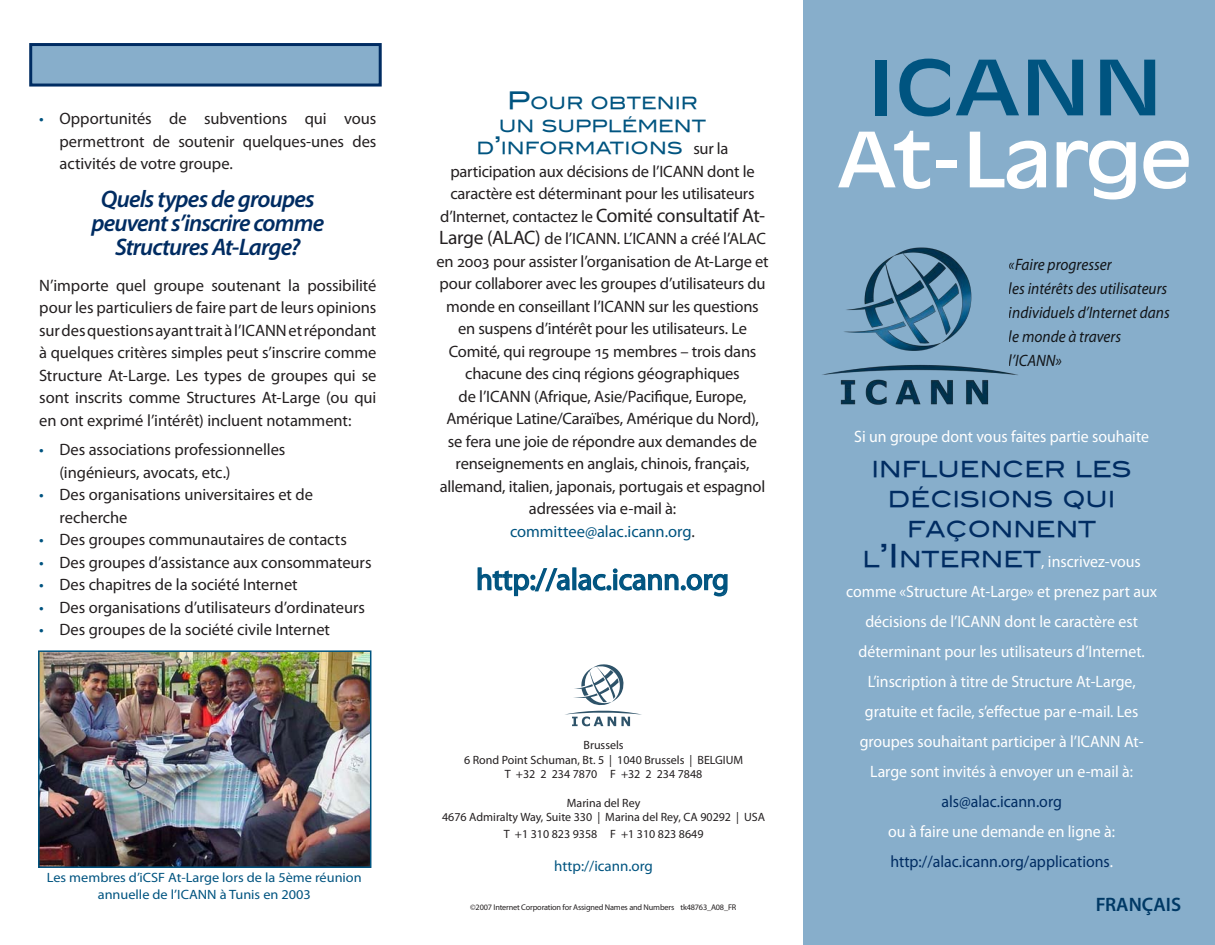
<style>
.page{position:relative;width:1215px;height:945px;background:#fff}
.page>*{position:absolute;margin:0;border:0;box-sizing:border-box;transform-origin:0 0}
.t1{font:75px "Antiqua 101 Wide Normal";letter-spacing:-.03em;color:#fff}
.t2{font:75px "Antiqua 101 Wide Normal";color:#005480;scale:1.1 1}
.t3{font:30px "Myriad Pro";color:#005480}
.t4{font:italic 600 24px/24px "Myriad Pro";letter-spacing:-.035em;color:#002c62;text-align:center}
.t5{font:22.05px/30px "Blair Md ITCTT Medium";color:#002c62;text-align:center;scale:.96 1}
.t6{font:600 19.5px "Myriad Pro";color:#005480}
.t7{font:16.8px/22.5px "Blair Md ITCTT Medium";letter-spacing:.005em;color:#005480;text-align:center}
.t8{font:16.5px/22.5px "Myriad Pro";letter-spacing:-.01em;color:#231f20;text-align:justify}
.t9{font:16.5px/30px "Myriad Pro";color:#fff;text-align:center;scale:.96 1}
.t10{font:italic 16.5px/24px "Myriad Pro";color:#231f20;scale:.93 1}
.t11{font:16.5px/30px "Myriad Pro";color:#002c62;scale:.96 1}
.t12{font:15px "Myriad Pro";color:#005480}
.t13{font:13.5px/16.2px "Myriad Pro";color:#005480;text-align:center;scale:1.06 1}
.t14{font:12px/14.4px "Myriad Pro";color:#231f20;text-align:center}
.t15{font:8.25px "Myriad Pro";letter-spacing:-.02em;color:#231f20}
.s1{color:#005480}
.s2{font-size:24px}
.s3{font-family:"Myriad Pro";font-size:16.5px;color:#231f20}
.s4{font-size:19.5px}
.s5{font-family:"Blair Md ITCTT Medium";font-size:22.05px;color:#002c62}
.s6{font-family:"Blair Md ITCTT Medium";font-size:31.5px;color:#002c62}
.s7{color:#fff}
</style>
<div class="page">
<div style="left:803px;top:0;width:412px;height:945px;background:#87aecb"></div>
<svg style="left:477px;top:567px;width:93px;height:30px"></svg>
<div style="left:572px;top:567px;width:4px;height:23px;border:2px solid #005480"></div>
<svg style="left:578px;top:568px;width:150px;height:29px"></svg>
<div style="left:29px;top:43px;width:353px;height:44px;background:#87aecb;border:3px solid #002c62"></div>
<svg style="left:565px;top:664px;width:77px;height:62px"></svg>
<img style="left:822px;top:247px;width:196px;height:158px">
<img style="left:41px;top:653px;width:327px;height:212px">
<div style="left:38px;top:650px;width:333px;height:218px;border:2px solid #005480"></div>
<p class="t8" style="left:59px;top:107px;width:318px;text-indent:-20px"><span class="s1">•</span> Opportunités de subventions qui vous permettront de soutenir quelques-unes des activités de votre groupe.</p>
<h3 class="t4" style="left:91px;top:186px;width:234px">Quels types de groupes peuvent s’inscrire comme<br>Structures At-Large?</h3>
<p class="t8" style="left:39px;top:274px;width:339px">N’importe quel groupe soutenant la possibilité pour les particuliers de faire part de leurs opinions sur des questions ayant trait à l’ICANN et répondant à quelques critères simples peut s’inscrire comme Structure At-Large. Les types de groupes qui se sont inscrits comme Structures At-Large (ou qui en ont exprimé l’intérêt) incluent notamment:</p>
<p class="t8" style="left:59px;top:438px;width:228px;text-indent:-20px"><span class="s1">•</span> Des associations professionnelles (ingénieurs, avocats, etc.)</p>
<p class="t8" style="left:59px;top:483px;width:255px;text-indent:-20px"><span class="s1">•</span> Des organisations universitaires et de recherche</p>
<p class="t8" style="left:39px;top:528px;width:309px"><span class="s1">•</span> Des groupes communautaires de contacts</p>
<p class="t8" style="left:39px;top:551px;width:334px"><span class="s1">•</span> Des groupes d’assistance aux consommateurs</p>
<p class="t8" style="left:39px;top:573px;width:260px"><span class="s1">•</span> Des chapitres de la société Internet</p>
<p class="t8" style="left:39px;top:596px;width:327px"><span class="s1">•</span> Des organisations d’utilisateurs d’ordinateurs</p>
<p class="t8" style="left:39px;top:618px;width:292px"><span class="s1">•</span> Des groupes de la société civile Internet</p>
<p class="t13" style="left:47px;top:870px;width:299px">Les membres d’iCSF At-Large lors de la 5ème réunion annuelle de l’ICANN à Tunis en 2003</p>
<p class="t7" style="left:477px;top:90px;width:253px"><span class="s2">P</span>OUR OBTENIR<br>UN SUPPLÉMENT<br>D<span class="s2">’</span>INFORMATIONS <span class="s3">sur la</span></p>
<p class="t8" style="left:436px;top:160px;width:334px;text-align:center">participation aux décisions de l’ICANN dont le caractère est déterminant pour les utilisateurs d’Internet, contactez le <span class="s4">Comité consultatif At-Large (ALAC)</span> de l’ICANN. L’ICANN a créé l’ALAC en 2003 pour assister l’organisation de At-Large et pour collaborer avec les groupes d’utilisateurs du monde en conseillant l’ICANN sur les questions en suspens d’intérêt pour les utilisateurs. Le Comité, qui regroupe 15 membres – trois dans chacune des cinq régions géographiques<br>de l’ICANN (Afrique, Asie/Pacifique, Europe, Amérique Latine/Caraïbes, Amérique du Nord),<br>se fera une joie de répondre aux demandes de renseignements en anglais, chinois, français, allemand, italien, japonais, portugais et espagnol adressées via e-mail à: <span class="s1">committee@alac.icann.org</span>.</p>
<h2 class="t3" style="left:476px;top:561px;width:254px">http://alac.icann.org</h2>
<p class="t14" style="left:464px;top:738px;width:281px">Brussels<br>6 Rond Point Schuman, Bt. 5 | 1040 Brussels | BELGIUM<br>T +32 2 234 7870 F +32 2 234 7848</p>
<p class="t14" style="left:442px;top:796px;width:325px">Marina del Rey<br>4676 Admiralty Way, Suite 330 | Marina del Rey, CA 90292 | USA</p>
<p class="t14" style="left:504px;top:826px;width:201px">T +1 310 823 9358 F +1 310 823 8649</p>
<p class="t12" style="left:554px;top:857px;width:100px">http://icann.org</p>
<p class="t15" style="left:470px;top:903px;width:268px">©2007 Internet Corporation for Assigned Names and Numbers tk48763_A08_FR</p>
<h1 class="t2" style="left:867px;top:36px;width:272px">ICANN</h1>
<h1 class="t1" style="left:838px;top:108px;width:356px">At-Large</h1>
<p class="t10" style="left:1009px;top:252px;width:175px">«Faire progresser<br>les intérêts des utilisateurs individuels d’Internet dans le monde à travers l’ICANN»</p>
<p class="t9" style="left:854px;top:422px;width:309px">Si un groupe dont vous faites partie souhaite</p>
<h3 class="t5" style="left:872px;top:452px;width:273px">INFLUENCER LES<br>DÉCISIONS QUI<br>FAÇONNENT</h3>
<p class="t9" style="left:846px;top:546px;width:325px"><span class="s5">L</span><span class="s6">’I</span> <span class="s5">NTERNET</span>, inscrivez-vous comme «Structure At-Large» et prenez part aux décisions de l’ICANN dont le caractère est déterminant pour les utilisateurs d’Internet.<br>L’inscription à titre de Structure At-Large, gratuite et facile, s’effectue par e-mail. Les groupes souhaitant participer à l’ICANN At-Large sont invités à envoyer un e-mail à:</p>
<p class="t11" style="left:941px;top:786px;width:127px">als@alac.icann.org</p>
<p class="t11" style="left:888px;top:816px;width:238px"><span class="s7">ou à faire une demande en ligne à: </span>http://alac.icann.org/applications<span class="s7">.</span></p>
<p class="t6" style="left:1095px;top:892px;width:88px">FRANÇAIS</p>
</div>
